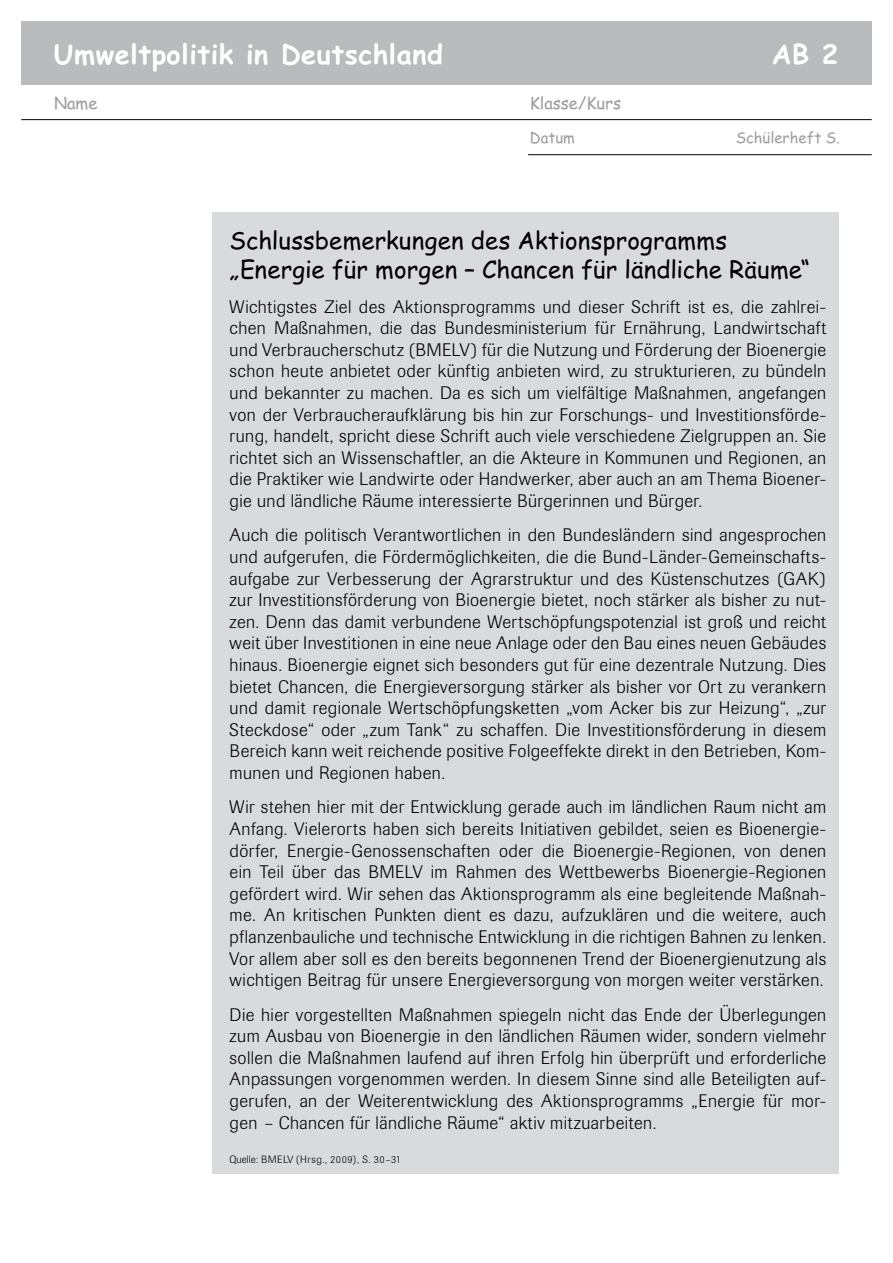
<style>
.page{position:relative;width:893px;height:1263px;background:#fff}
.page>*{position:absolute;margin:0;border:0;box-sizing:border-box;transform-origin:0 0}
.t1{font:700 27px "Comic Sans";letter-spacing:.02em;color:#fff}
.t2{font:24px/29.7px "Comic Sans";letter-spacing:.005em;color:#000}
.t3{font:300 18px/21.6px "Imago BQ";letter-spacing:.025em;color:#000;text-align:justify}
.t4{font:16.5px "Comic Sans";color:#9c9e9f}
.t5{font:15px "Comic Sans";color:#9c9e9f}
.t6{font:300 10.5px "Imago BQ";letter-spacing:.045em;color:#000}
</style>
<div class="page">
<div style="left:21px;top:21px;width:851px;height:64px;background:#b9bbbc"></div>
<hr style="left:21px;top:119px;width:851px;height:1px;background:#000">
<hr style="left:528px;top:154px;width:344px;height:1px;background:#000">
<div style="left:213px;top:213px;width:626px;height:961px;background:#d9dadb"></div>
<h1 class="t1" style="left:54px;top:34px;width:391px">Umweltpolitik in Deutschland</h1>
<h1 class="t1" style="left:772px;top:34px;width:68px">AB 2</h1>
<p class="t4" style="left:54px;top:91px;width:45px">Name</p>
<p class="t4" style="left:530px;top:91px;width:93px">Klasse/Kurs</p>
<p class="t5" style="left:530px;top:127px;width:47px">Datum</p>
<p class="t5" style="left:736px;top:126px;width:106px">Schülerheft S.</p>
<h2 class="t2" style="left:230px;top:224px;width:582px">Schlussbemerkungen des Aktionsprogramms „Energie für morgen – Chancen für ländliche Räume“</h2>
<p class="t3" style="left:230px;top:296px;width:598px">Wichtigstes Ziel des Aktionsprogramms und dieser Schrift ist es, die zahlrei&shy;chen Maßnahmen, die das Bundesministerium für Ernährung, Landwirtschaft und Verbraucherschutz (BMELV) für die Nutzung und Förderung der Bioenergie schon heute anbietet oder künftig anbieten wird, zu strukturieren, zu bündeln und bekannter zu machen. Da es sich um vielfältige Maßnahmen, angefangen von der Verbraucheraufklärung bis hin zur Forschungs- und Investitionsförde&shy;rung, handelt, spricht diese Schrift auch viele verschiedene Zielgruppen an. Sie richtet sich an Wissenschaftler, an die Akteure in Kommunen und Regionen, an die Praktiker wie Landwirte oder Handwerker, aber auch an am Thema Bioener&shy;gie und ländliche Räume interessierte Bürgerinnen und Bürger.</p>
<p class="t3" style="left:230px;top:525px;width:598px">Auch die politisch Verantwortlichen in den Bundesländern sind angesprochen und aufgerufen, die Fördermöglichkeiten, die die Bund-Länder-Gemeinschafts&shy;aufgabe zur Verbesserung der Agrarstruktur und des Küstenschutzes (GAK) zur Investitionsförderung von Bioenergie bietet, noch stärker als bisher zu nut&shy;zen. Denn das damit verbundene Wertschöpfungspotenzial ist groß und reicht weit über Investitionen in eine neue Anlage oder den Bau eines neuen Gebäudes hinaus. Bioenergie eignet sich besonders gut für eine dezentrale Nutzung. Dies bietet Chancen, die Energieversorgung stärker als bisher vor Ort zu verankern und damit regionale Wertschöpfungsketten „vom Acker bis zur Heizung“, „zur Steckdose“ oder „zum Tank“ zu schaffen. Die Investitionsförderung in diesem Bereich kann weit reichende positive Folgeeffekte direkt in den Betrieben, Kom&shy;munen und Regionen haben.</p>
<p class="t3" style="left:230px;top:797px;width:598px">Wir stehen hier mit der Entwicklung gerade auch im ländlichen Raum nicht am Anfang. Vielerorts haben sich bereits Initiativen gebildet, seien es Bioenergie&shy;dörfer, Energie-Genossenschaften oder die Bioenergie-Regionen, von denen ein Teil über das BMELV im Rahmen des Wettbewerbs Bioenergie-Regionen gefördert wird. Wir sehen das Aktionsprogramm als eine begleitende Maßnah&shy;me. An kritischen Punkten dient es dazu, aufzuklären und die weitere, auch pflanzenbauliche und technische Entwicklung in die richtigen Bahnen zu lenken.<br>Vor allem aber soll es den bereits begonnenen Trend der Bioenergienutzung als wichtigen Beitrag für unsere Energieversorgung von morgen weiter verstärken.</p>
<p class="t3" style="left:230px;top:1004px;width:598px">Die hier vorgestellten Maßnahmen spiegeln nicht das Ende der Überlegungen zum Ausbau von Bioenergie in den ländlichen Räumen wider, sondern vielmehr sollen die Maßnahmen laufend auf ihren Erfolg hin überprüft und erforderliche Anpassungen vorgenommen werden. In diesem Sinne sind alle Beteiligten auf&shy;gerufen, an der Weiterentwicklung des Aktionsprogramms „Energie für mor&shy;gen – Chancen für ländliche Räume“ aktiv mitzuarbeiten.</p>
<p class="t6" style="left:230px;top:1153px;width:173px">Quelle: BMELV (Hrsg., 2009), S. 30–31</p>
</div>
